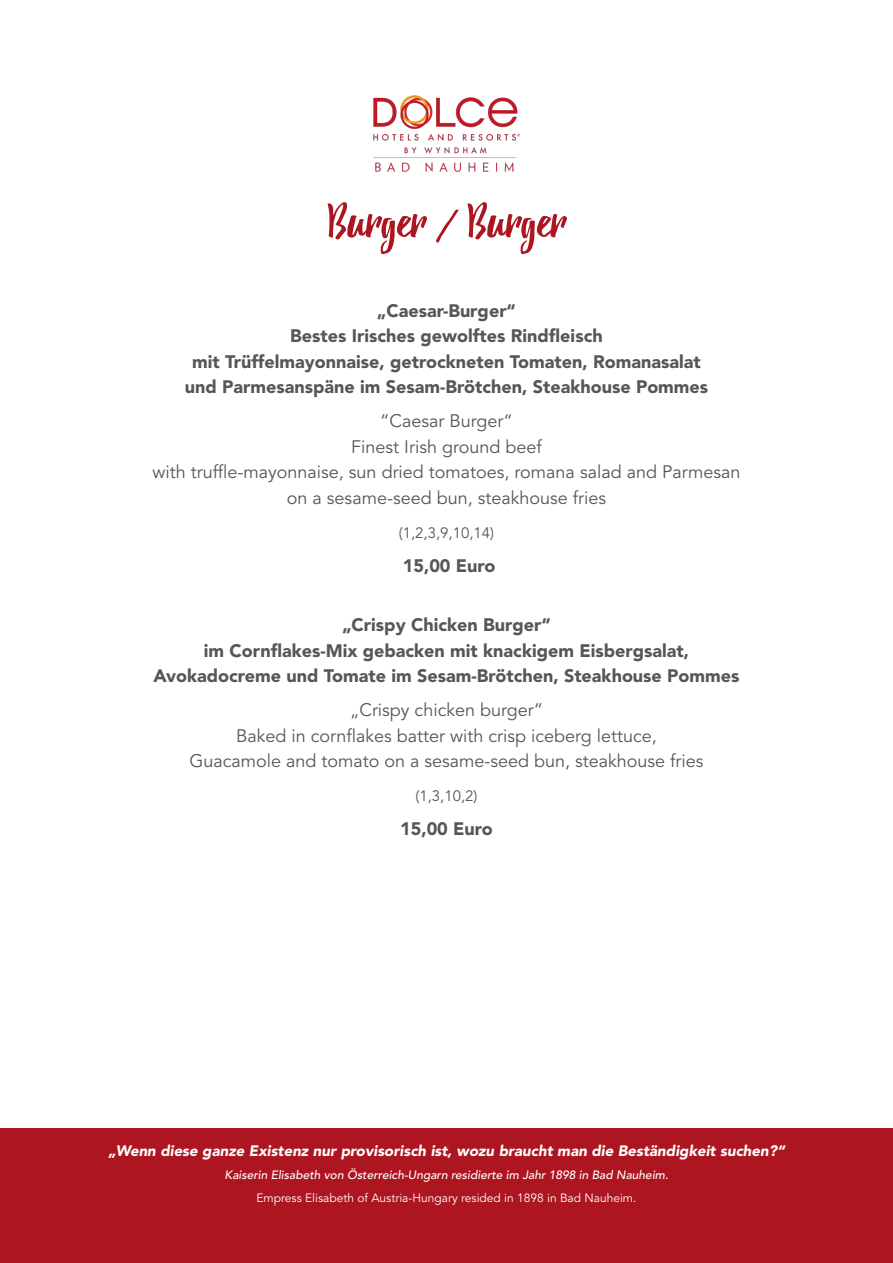
<style>
.page{position:relative;width:893px;height:1263px;background:#fff}
.page>*{position:absolute;margin:0;border:0;box-sizing:border-box;transform-origin:0 0}
.t1{font:51px "Debby";color:#ad1520}
.t2{font:900 18px/25.5px "Avenir LT Std";color:#565655;text-align:center}
.t3{font:18px/25.5px "Avenir LT Std";color:#565655;text-align:center}
.t4{font:italic 900 15px "Avenir LT Std";color:#fff}
.t5{font:15px "Avenir LT Std";color:#565655}
.t6{font:italic 500 12px "Avenir LT Std";color:#fff}
.t7{font:12px "Avenir LT Std";color:#fff}
</style>
<div class="page">
<div style="left:0;top:1128px;width:893px;height:135px;background:#ad1520"></div>
<img style="left:373px;top:95px;width:147px;height:77px">
<h1 class="t1" style="left:328px;top:190px;width:239px">Burger / Burger</h1>
<p class="t2" style="left:185px;top:298px;width:525px">„Caesar-Burger“<br>Bestes Irisches gewolftes Rindfleisch<br>mit Trüffelmayonnaise, getrockneten Tomaten, Romanasalat und Parmesanspäne im Sesam-Brötchen, Steakhouse Pommes</p>
<p class="t3" style="left:153px;top:409px;width:589px">“Caesar Burger“<br>Finest Irish ground beef<br>with truffle-mayonnaise, sun dried tomatoes, romana salad and Parmesan on a sesame-seed bun, steakhouse fries</p>
<p class="t5" style="left:399px;top:524px;width:97px">(1,2,3,9,10,14)</p>
<p class="t2" style="left:403px;top:553px;width:94px">15,00 Euro</p>
<p class="t2" style="left:153px;top:612px;width:588px">„Crispy Chicken Burger“<br>im Cornflakes-Mix gebacken mit knackigem Eisbergsalat,<br>Avokadocreme und Tomate im Sesam-Brötchen, Steakhouse Pommes</p>
<p class="t3" style="left:189px;top:698px;width:516px">„Crispy chicken burger”<br>Baked in cornflakes batter with crisp iceberg lettuce,<br>Guacamole and tomato on a sesame-seed bun, steakhouse fries</p>
<p class="t5" style="left:415px;top:787px;width:64px">(1,3,10,2)</p>
<p class="t2" style="left:400px;top:816px;width:94px">15,00 Euro</p>
<p class="t4" style="left:108px;top:1141px;width:678px">„Wenn diese ganze Existenz nur provisorisch ist, wozu braucht man die Beständigkeit suchen?“</p>
<p class="t6" style="left:225px;top:1168px;width:445px">Kaiserin Elisabeth von Österreich-Ungarn residierte im Jahr 1898 in Bad Nauheim.</p>
<p class="t7" style="left:256px;top:1191px;width:382px">Empress Elisabeth of Austria-Hungary resided in 1898 in Bad Nauheim.</p>
</div>
